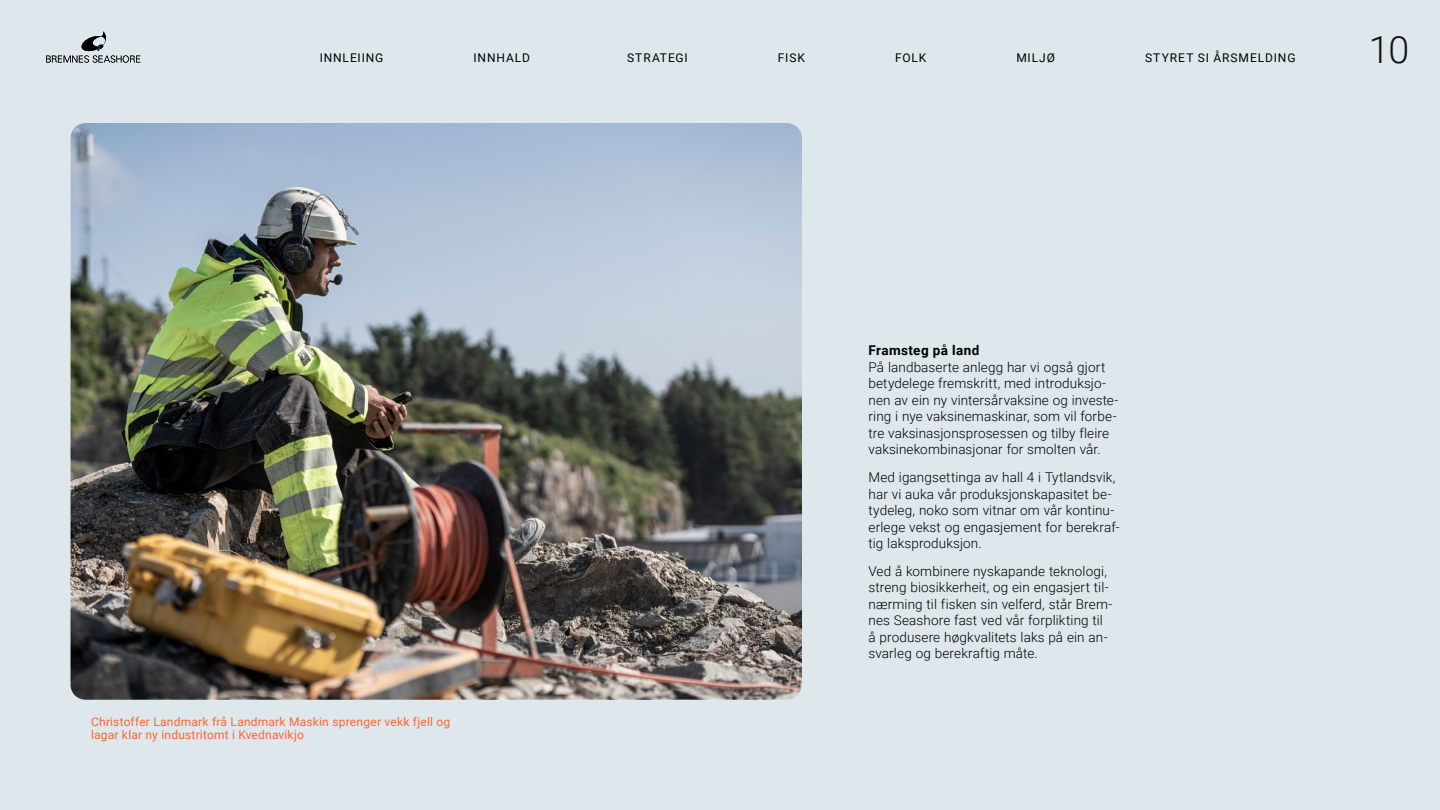
<style>
.page{position:relative;width:1440px;height:810px;background:#dde7ec}
.page>*{position:absolute;margin:0;border:0;box-sizing:border-box;transform-origin:0 0}
.t1{font:300 37.5px "Roboto";color:#131313}
.t2{font:300 13.5px/16.5px "Roboto";letter-spacing:.01em;color:#000}
.brødtekst_bold_overskrift{font:700 13.5px "Roboto";letter-spacing:.03em;color:#000}
.Bildetekst{font:12px/13.5px "Roboto";letter-spacing:.015em;color:#ff6532}
.t3{font:12px "Roboto";letter-spacing:.075em;color:#000}
</style>
<div class="page">
<img style="left:70px;top:123px;width:732px;height:577px">
<svg style="left:46px;top:31px;width:94px;height:32px"></svg>
<p class="t3" style="left:320px;top:49px;width:65px">INNLEIING</p>
<p class="t3" style="left:473px;top:49px;width:58px">INNHALD</p>
<p class="t3" style="left:627px;top:49px;width:62px">STRATEGI</p>
<p class="t3" style="left:778px;top:49px;width:29px">FISK</p>
<p class="t3" style="left:895px;top:49px;width:33px">FOLK</p>
<p class="t3" style="left:1016px;top:49px;width:40px">MILJØ</p>
<p class="t3" style="left:1145px;top:49px;width:152px">STYRET SI ÅRSMELDING</p>
<h1 class="t1" style="left:1369px;top:23px;width:42px">10</h1>
<p class="Bildetekst" style="left:91px;top:714px;width:361px">Christoffer Landmark frå Landmark Maskin sprenger vekk fjell og lagar klar ny industritomt i Kvednavikjo</p>
<p class="brødtekst_bold_overskrift" style="left:868px;top:341px;width:113px">Framsteg på land</p>
<p class="t2" style="left:868px;top:358px;width:251px">På landbaserte anlegg har vi også gjort betydelege fremskritt, med introduksjo&shy;nen av ein ny vintersårvaksine og investe&shy;ring i nye vaksinemaskinar, som vil forbe&shy;tre vaksinasjonsprosessen og tilby fleire vaksinekombinasjonar for smolten vår.</p>
<p class="t2" style="left:868px;top:469px;width:253px">Med igangsettinga av hall 4 i Tytlandsvik, har vi auka vår produksjonskapasitet be&shy;tydeleg, noko som vitnar om vår kontinu&shy;erlege vekst og engasjement for berekraf&shy;tig laksproduksjon.</p>
<p class="t2" style="left:868px;top:562px;width:245px">Ved å kombinere nyskapande teknologi, streng biosikkerheit, og ein engasjert til&shy;nærming til fisken sin velferd, står Brem&shy;nes Seashore fast ved vår forplikting til å produsere høgkvalitets laks på ein an&shy;svarleg og berekraftig måte.</p>
</div>
